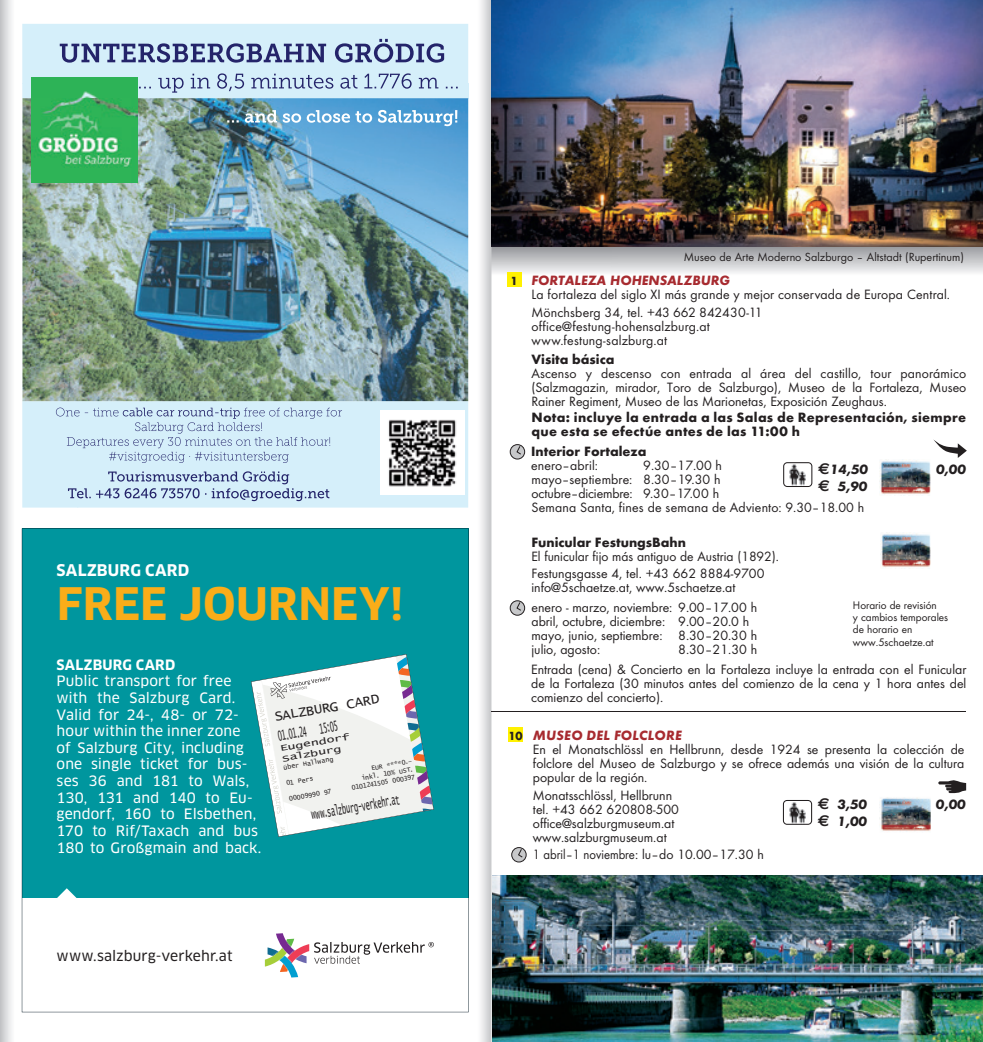
<style>
.page{position:relative;width:983px;height:1042px;background:#fff}
.page>*{position:absolute;margin:0;border:0;box-sizing:border-box;transform-origin:0 0}
.t1{font:700 43.75px "Clan OT";letter-spacing:.005em;color:#faad19}
.t2{font:700 15.75px "Clan OT";letter-spacing:.015em;color:#fff}
.t3{font:14px/14px "Futura Boo";color:#231f20}
.t4{font:14px/16.6px "Clan OT News";letter-spacing:.005em;color:#fff}
.t5{font:700 14px/14px "Futura";letter-spacing:.02em;color:#231f20}
.t6{font:700 14px "Futura";color:#231f20}
.t7{font:14px "Futura Boo";color:#231f20;scale:.92 1}
.t8{font:italic 700 14px "Futura";color:#231f20}
.t9{font:14px/19.9px "Lucida Console";color:#231f20}
.t10{font:italic 700 14px "Futura";color:#a72b30}
.t11{font:14px "Clan OT News";letter-spacing:.005em;color:#231f20}
.t12{font:14px "Lucida Console";color:#231f20;scale:.5 1}
.t13{font:italic 700 14px "Futura";letter-spacing:.02em;color:#a72b30}
.t14{font:700 14px "Clan OT";letter-spacing:.02em;color:#fff}
.t15{font:12.25px "Futura Boo";color:#231f20}
.t16{font:11.38px/12.2px "Futura Boo";color:#231f20}
.t17{font:8.92px/10.7px "Lucida Console";color:#231f20;scale:1.5 1}
.t18{font:6.65px/8px "Lucida Console";color:#231f20;text-align:right}
.s1{font-style:normal;font-size:12.25px;color:#231f20}
.s2{font-family:"Euro Sans Std";font-style:normal;font-size:15.75px}
</style>
<div class="page">
<img style="left:491px;top:246px;width:491px;height:29px">
<img style="left:0;top:0;width:491px;height:1042px">
<img style="left:491px;top:0;width:491px;height:246px">
<div style="left:506px;top:272px;width:15px;height:15px;background:#fff101"></div>
<svg style="left:510px;top:444px;width:14px;height:15px"></svg>
<div style="left:509px;top:444px;width:16px;height:15px;border:1px solid #231f20;border-radius:50%"></div>
<svg style="left:515px;top:445px;width:7px;height:10px"></svg>
<img style="left:879px;top:459px;width:51px;height:35px">
<svg style="left:933px;top:439px;width:33px;height:19px"></svg>
<svg style="left:783px;top:462px;width:29px;height:25px"></svg>
<div style="left:510px;top:601px;width:14px;height:14px;background:#c7c8ca;border-radius:50%"></div>
<div style="left:509px;top:600px;width:16px;height:15px;border:1px solid #231f20;border-radius:50%"></div>
<svg style="left:515px;top:601px;width:7px;height:10px"></svg>
<img style="left:880px;top:534px;width:50px;height:33px">
<hr style="left:491px;top:711px;width:474px;height:1px;background:#231f20">
<div style="left:508px;top:727px;width:15px;height:15px;background:#fff101"></div>
<svg style="left:511px;top:847px;width:15px;height:15px"></svg>
<div style="left:511px;top:847px;width:15px;height:15px;border:1px solid #231f20;border-radius:50%"></div>
<svg style="left:517px;top:848px;width:6px;height:10px"></svg>
<svg style="left:782px;top:800px;width:29px;height:25px"></svg>
<svg style="left:938px;top:780px;width:27px;height:13px"></svg>
<img style="left:881px;top:797px;width:49px;height:35px">
<img style="left:881px;top:800px;width:49px;height:11px">
<img style="left:879px;top:816px;width:51px;height:12px">
<div style="left:22px;top:24px;width:446px;height:59px;background:#d5effa"></div>
<div style="left:22px;top:83px;width:55px;height:424px;background:#d5effa"></div>
<div style="left:137px;top:83px;width:331px;height:15px;background:#d5effa"></div>
<div style="left:77px;top:401px;width:391px;height:106px;background:#d5effa"></div>
<img style="left:22px;top:98px;width:446px;height:303px">
<img style="left:32px;top:77px;width:105px;height:105px">
<svg style="left:139px;top:73px;width:318px;height:20px;background:#bbd2e5"></svg>
<svg style="left:60px;top:39px;width:384px;height:24px;background:#95a6c6"></svg>
<svg style="left:68px;top:471px;width:261px;height:30px;background:#b6cbe0"></svg>
<svg style="left:56px;top:407px;width:286px;height:56px;background:#c6deee"></svg>
<img style="left:380px;top:410px;width:84px;height:84px">
<img style="left:227px;top:110px;width:230px;height:16px">
<svg style="left:22px;top:528px;width:446px;height:484px;fill:#00969e"></svg>
<svg style="left:15px;top:521px;width:8px;height:8px"></svg>
<img style="left:492px;top:876px;width:490px;height:166px">
<p class="t2" style="left:57px;top:561px;width:134px">SALZBURG CARD</p>
<h1 class="t1" style="left:57px;top:578px;width:348px">FREE JOURNEY!</h1>
<p class="t14" style="left:57px;top:656px;width:120px">SALZBURG CARD</p>
<p class="t4" style="left:57px;top:673px;width:206px">Public transport for free with the Salzburg Card.<br>Valid for 24-, 48- or 72- hour within the inner zone<br>of Salzburg City, including one single ticket for bus&shy;ses 36 and 181 to Wals,<br>130, 131 and 140 to Eu&shy;gendorf, 160 to Elsbethen,<br>170 to Rif/Taxach and bus<br>180 to Großgmain and back.</p>
<p class="t9" style="left:273px;top:707px;width:108px;rotate:-10deg">SALZBURG CARD<br>01.01.24 15:05</p>
<p class="t17" style="left:279px;top:743px;width:48px;rotate:-10deg">Eugendorf<br>Salzburg</p>
<p class="t18" style="left:283px;top:764px;width:52px;rotate:-10deg">über Hallwang</p>
<p class="t18" style="left:285px;top:779px;width:29px;rotate:-10deg">01 Pers</p>
<p class="t18" style="left:359px;top:766px;width:54px;rotate:-10deg">EUR ****0.– inkl. 10% UST.</p>
<p class="t18" style="left:351px;top:784px;width:66px;rotate:-10deg">0101241505 000397</p>
<p class="t12" style="left:310px;top:808px;width:180px;rotate:-10deg">www.salzburg-verkehr.at</p>
<p class="t18" style="left:288px;top:795px;width:45px;rotate:-10deg">00009990 97</p>
<p class="t11" style="left:57px;top:947px;width:177px">www.salzburg-verkehr.at</p>
<p class="t15" style="left:683px;top:249px;width:282px">Museo de Arte Moderno Salzburgo – Altstadt (Rupertinum)</p>
<p class="t10" style="left:510px;top:272px;width:221px"><span class="s1">1</span> FORTALEZA HOHENSALZBURG</p>
<p class="t3" style="left:531px;top:286px;width:420px;line-height:17.5px">La fortaleza del siglo XI más grande y mejor conservada de Europa Central.<br>Mönchsberg 34, tel. +43 662 842430-11</p>
<p class="t3" style="left:531px;top:319px;width:180px">office@festung-hohensalzburg.at www.festung-salzburg.at</p>
<p class="t6" style="left:531px;top:350px;width:84px">Visita básica</p>
<p class="t3" style="left:531px;top:366px;width:436px;text-align:justify">Ascenso y descenso con entrada al área del castillo, tour panorámico (Salzmagazin, mirador, Toro de Salzburgo), Museo de la Fortaleza, Museo Rainer Regiment, Museo de las Marionetas, Exposición Zeughaus.</p>
<p class="t5" style="left:531px;top:410px;width:436px">Nota: incluye la entrada a las Salas de Representación, siempre que esta se efectúe antes de las 11:00 h</p>
<p class="t6" style="left:531px;top:443px;width:117px">Interior Fortaleza</p>
<p class="t3" style="left:531px;top:458px;width:68px">enero–abril:</p>
<p class="t3" style="left:531px;top:458px;width:334px;text-indent:112px">9.30–17.00 h<br>mayo–septiembre: 8.30–19.30 h<br>octubre–diciembre: 9.30–17.00 h<br>Semana Santa, fines de semana de Adviento: 9.30–18.00 h</p>
<p class="t8" style="left:818px;top:461px;width:51px"><span class="s2">€</span>14,50</p>
<p class="t8" style="left:935px;top:461px;width:31px">0,00</p>
<p class="t8" style="left:818px;top:477px;width:51px"><span class="s2">€</span> 5,90</p>
<p class="t6" style="left:531px;top:533px;width:156px">Funicular FestungsBahn</p>
<p class="t3" style="left:531px;top:547px;width:249px;line-height:17.5px">El funicular fijo más antiguo de Austria (1892).<br>Festungsgasse 4, tel. +43 662 8884-9700</p>
<p class="t3" style="left:531px;top:577px;width:227px;line-height:19.9px">info@5schaetze.at, www.5schaetze.at enero - marzo, noviembre: 9.00–17.00 h</p>
<p class="t3" style="left:531px;top:614px;width:227px">abril, octubre, diciembre: 9.00–20.0 h mayo, junio, septiembre: 8.30–20.30 h julio, agosto:</p>
<p class="t16" style="left:852px;top:599px;width:97px">Horario de revisión<br>y cambios temporales de horario en www.5schaetze.at</p>
<p class="t3" style="left:531px;top:640px;width:436px;line-height:19.2px;text-indent:147px">8.30–21.30 h<br>Entrada (cena) &amp; Concierto en la Fortaleza incluye la entrada con el Funicular</p>
<p class="t3" style="left:531px;top:676px;width:436px">de la Fortaleza (30 minutos antes del comienzo de la cena y 1 hora antes del comienzo del concierto).</p>
<p class="t13" style="left:508px;top:726px;width:175px"><span class="s1">10</span> MUSEO DEL FOLCLORE</p>
<p class="t3" style="left:533px;top:742px;width:433px;text-align:justify">En el Monatschlössl en Hellbrunn, desde 1924 se presenta la colección de folclore del Museo de Salzburgo y se ofrece además una visión de la cultura popular de la región.</p>
<p class="t3" style="left:533px;top:788px;width:147px">Monatsschlössl, Hellbrunn tel. +43 662 620808-500 office@salzburgmuseum.at www.salzburgmuseum.at</p>
<p class="t7" style="left:533px;top:846px;width:252px">1 abril–1 noviembre: lu–do 10.00–17.30 h</p>
<p class="t8" style="left:817px;top:796px;width:51px"><span class="s2">€</span> 3,50</p>
<p class="t8" style="left:935px;top:796px;width:31px">0,00</p>
<p class="t8" style="left:817px;top:812px;width:51px"><span class="s2">€</span> 1,00</p>
</div>
